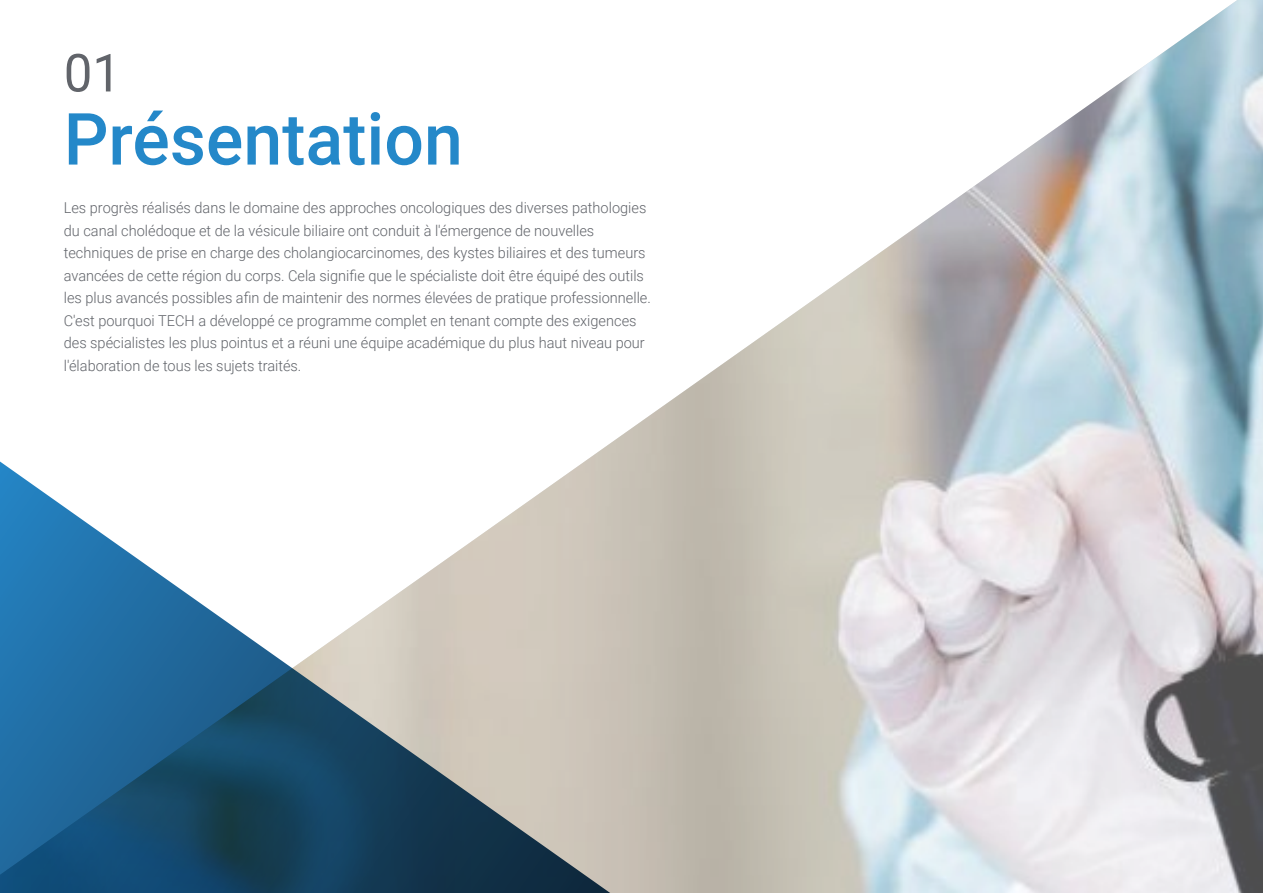
<style>
.page{position:relative;width:1263px;height:893px;background:#fff}
.page>*{position:absolute;margin:0;border:0;box-sizing:border-box;transform-origin:0 0}
.t1{font:500 72px "Roboto";color:#2488c9}
.t2{font:52.5px "Roboto";color:#61646a}
.t3{font:300 15px/22.5px "Roboto";color:#61646a}
</style>
<div class="page">
<img style="left:607px;top:0;width:656px;height:893px">
<svg style="left:0;top:446px;width:640px;height:447px"></svg>
<h2 class="t2" style="left:64px;top:36px;width:59px">01</h2>
<h1 class="t1" style="left:64px;top:89px;width:401px">Présentation</h1>
<p class="t3" style="left:64px;top:196px;width:589px">Les progrès réalisés dans le domaine des approches oncologiques des diverses pathologies du canal cholédoque et de la vésicule biliaire ont conduit à l'émergence de nouvelles techniques de prise en charge des cholangiocarcinomes, des kystes biliaires et des tumeurs avancées de cette région du corps. Cela signifie que le spécialiste doit être équipé des outils les plus avancés possibles afin de maintenir des normes élevées de pratique professionnelle.<br>C'est pourquoi TECH a développé ce programme complet en tenant compte des exigences des spécialistes les plus pointus et a réuni une équipe académique du plus haut niveau pour l'élaboration de tous les sujets traités.</p>
</div>
